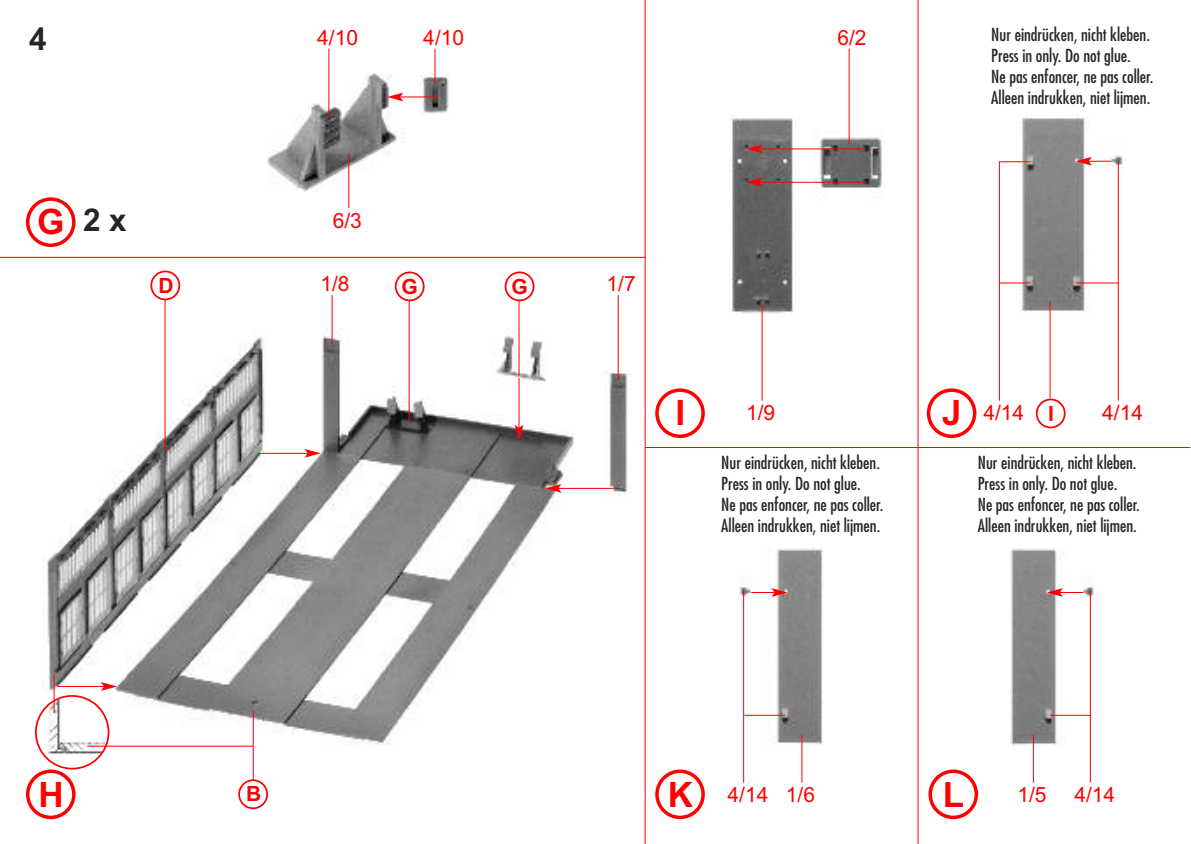
<style>
.page{position:relative;width:1191px;height:844px;background:#fff}
.page>*{position:absolute;margin:0;border:0;box-sizing:border-box;transform-origin:0 0}
.t1{font:700 35px "Arial";color:#f00}
.t2{font:700 31.5px "Arial";color:#272627}
.t3{font:21px "Arial";color:#f00}
.t4{font:700 21px "Arial";color:#f00}
.t5{font:condensed 17.5px/21px "Futura Std";color:#272627}
</style>
<div class="page">
<hr style="left:644px;top:0;width:1px;height:843px;background:#f00">
<hr style="left:917px;top:0;width:1px;height:843px;background:#f00">
<hr style="left:0;top:257px;width:645px;height:1px;background:#f00">
<hr style="left:645px;top:447px;width:545px;height:1px;background:#f00">
<img style="left:267px;top:72px;width:182px;height:119px">
<img style="left:729px;top:116px;width:153px;height:198px">
<img style="left:1019px;top:118px;width:104px;height:196px">
<img style="left:1010px;top:548px;width:85px;height:198px">
<img style="left:739px;top:547px;width:84px;height:198px">
<img style="left:47px;top:329px;width:584px;height:416px">
<svg style="left:238px;top:779px;width:30px;height:30px"></svg>
<svg style="left:150px;top:270px;width:30px;height:30px"></svg>
<svg style="left:26px;top:197px;width:50px;height:50px"></svg>
<svg style="left:655px;top:388px;width:50px;height:50px"></svg>
<svg style="left:926px;top:388px;width:50px;height:50px"></svg>
<svg style="left:655px;top:769px;width:50px;height:50px"></svg>
<svg style="left:928px;top:769px;width:50px;height:50px"></svg>
<hr style="left:328px;top:49px;width:1px;height:68px;background:#f00">
<hr style="left:848px;top:49px;width:1px;height:95px;background:#f00">
<hr style="left:434px;top:49px;width:1px;height:36px;background:#f00">
<hr style="left:332px;top:295px;width:1px;height:48px;background:#f00">
<hr style="left:518px;top:300px;width:1px;height:75px;background:#f00">
<hr style="left:618px;top:295px;width:1px;height:85px;background:#f00">
<hr style="left:348px;top:154px;width:1px;height:54px;background:#f00">
<hr style="left:761px;top:304px;width:1px;height:96px;background:#f00">
<hr style="left:999px;top:161px;width:1px;height:239px;background:#f00">
<hr style="left:1117px;top:161px;width:1px;height:239px;background:#f00">
<hr style="left:999px;top:161px;width:31px;height:1px;background:#f00">
<hr style="left:999px;top:282px;width:31px;height:1px;background:#f00">
<hr style="left:743px;top:589px;width:1px;height:193px;background:#f00">
<hr style="left:801px;top:734px;width:1px;height:48px;background:#f00">
<hr style="left:1033px;top:734px;width:1px;height:48px;background:#f00">
<hr style="left:1090px;top:589px;width:1px;height:193px;background:#f00">
<hr style="left:744px;top:714px;width:41px;height:1px;background:#f00">
<hr style="left:1050px;top:714px;width:41px;height:1px;background:#f00">
<hr style="left:1076px;top:282px;width:42px;height:1px;background:#f00">
<hr style="left:1049px;top:302px;width:1px;height:96px;background:#f00">
<hr style="left:400px;top:96px;width:37px;height:1px;background:#f00">
<svg style="left:387px;top:93px;width:16px;height:8px"></svg>
<hr style="left:558px;top:488px;width:55px;height:1px;background:#f00">
<svg style="left:545px;top:484px;width:16px;height:8px"></svg>
<hr style="left:759px;top:182px;width:107px;height:1px;background:#f00">
<svg style="left:746px;top:178px;width:16px;height:8px"></svg>
<hr style="left:759px;top:148px;width:107px;height:1px;background:#f00">
<svg style="left:746px;top:144px;width:16px;height:9px"></svg>
<svg style="left:1075px;top:157px;width:36px;height:9px"></svg>
<svg style="left:751px;top:588px;width:36px;height:8px"></svg>
<svg style="left:1046px;top:588px;width:37px;height:8px"></svg>
<hr style="left:261px;top:453px;width:47px;height:1px;background:#f00">
<svg style="left:304px;top:449px;width:17px;height:8px"></svg>
<hr style="left:518px;top:378px;width:1px;height:49px;background:#f00">
<svg style="left:514px;top:424px;width:9px;height:17px"></svg>
<svg style="left:505px;top:271px;width:29px;height:30px"></svg>
<hr style="left:409px;top:300px;width:1px;height:122px;background:#f00">
<hr style="left:165px;top:300px;width:1px;height:151px;background:#f00">
<hr style="left:253px;top:710px;width:1px;height:70px;background:#f00">
<svg style="left:395px;top:271px;width:29px;height:30px"></svg>
<svg style="left:1035px;top:398px;width:30px;height:30px"></svg>
<svg style="left:26px;top:682px;width:91px;height:137px"></svg>
<hr style="left:54px;top:674px;width:1px;height:38px;background:#f00">
<hr style="left:87px;top:745px;width:166px;height:1px;background:#f00">
<h2 class="t2" style="left:29px;top:20px;width:19px">4</h2>
<h1 class="t1" style="left:37px;top:202px;width:29px">G</h1>
<h2 class="t2" style="left:83px;top:202px;width:45px">2 x</h2>
<p class="t4" style="left:158px;top:273px;width:17px">D</p>
<p class="t3" style="left:317px;top:25px;width:42px">4/10</p>
<p class="t3" style="left:423px;top:25px;width:42px">4/10</p>
<p class="t3" style="left:837px;top:25px;width:31px">6/2</p>
<p class="t3" style="left:333px;top:208px;width:31px">6/3</p>
<p class="t3" style="left:320px;top:272px;width:31px">1/8</p>
<p class="t3" style="left:606px;top:272px;width:31px">1/7</p>
<p class="t4" style="left:401px;top:274px;width:18px">G</p>
<p class="t4" style="left:511px;top:274px;width:18px">G</p>
<p class="t5" style="left:991px;top:25px;width:163px">Nur eindrücken, nicht kleben.<br>Press in only. Do not glue.<br>Ne pas enfoncer, ne pas coller.<br>Alleen indrukken, niet lijmen.</p>
<h1 class="t1" style="left:675px;top:393px;width:11px">I</h1>
<h1 class="t1" style="left:942px;top:393px;width:21px">J</h1>
<p class="t3" style="left:746px;top:400px;width:31px">1/9</p>
<p class="t3" style="left:983px;top:400px;width:42px">4/14</p>
<p class="t3" style="left:1102px;top:400px;width:42px">4/14</p>
<p class="t4" style="left:1048px;top:401px;width:7px">I</p>
<p class="t5" style="left:721px;top:453px;width:163px">Nur eindrücken, nicht kleben.<br>Press in only. Do not glue.<br>Ne pas enfoncer, ne pas coller.<br>Alleen indrukken, niet lijmen.</p>
<p class="t5" style="left:977px;top:453px;width:163px">Nur eindrücken, nicht kleben.<br>Press in only. Do not glue.<br>Ne pas enfoncer, ne pas coller.<br>Alleen indrukken, niet lijmen.</p>
<h1 class="t1" style="left:38px;top:773px;width:27px">H</h1>
<p class="t4" style="left:246px;top:781px;width:17px">B</p>
<h1 class="t1" style="left:667px;top:773px;width:27px">K</h1>
<h1 class="t1" style="left:943px;top:773px;width:23px">L</h1>
<p class="t3" style="left:727px;top:782px;width:89px">4/14 1/6</p>
<p class="t3" style="left:1017px;top:782px;width:31px">1/5</p>
<p class="t3" style="left:1074px;top:782px;width:42px">4/14</p>
</div>
